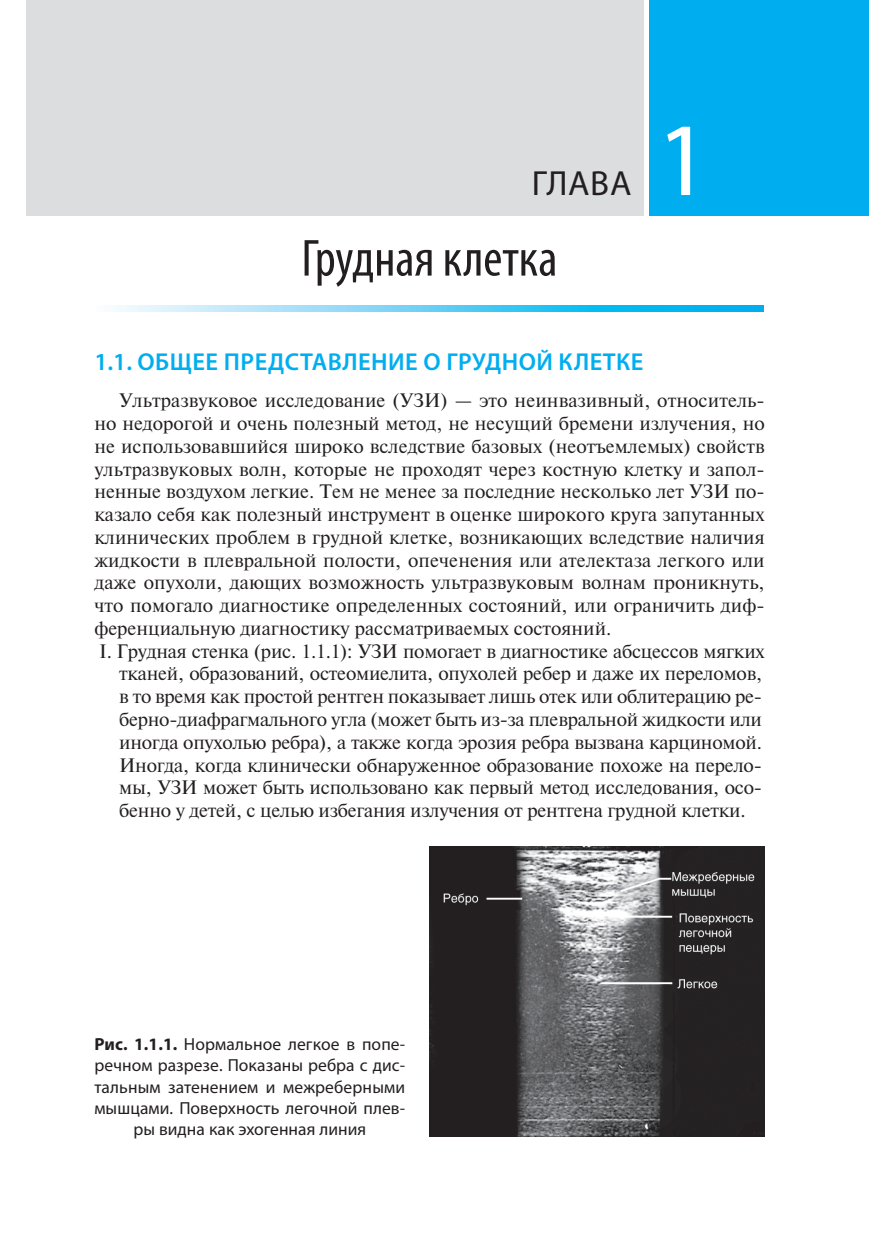
<style>
.page{position:relative;width:869px;height:1241px;background:#fff}
.page>*{position:absolute;margin:0;border:0;box-sizing:border-box;transform-origin:0 0}
.t1{font:105px "Myriad Pro";color:#fff}
.t2{font:condensed 52.5px "Myriad Pro";color:#231f20}
.t3{font:35px "Myriad Pro";letter-spacing:.02em;color:#231f20}
.t4{font:600 24.5px "Myriad Pro";letter-spacing:.02em;color:#00aeef}
.t5{font:19.43px "Newton";color:#231f20}
.t6{font:17.5px/21px "Myriad Pro";letter-spacing:.005em;color:#231f20;text-align:center}
.s1{font-weight:700}
</style>
<div class="page">
<svg style="left:114px;top:306px;width:649px;height:5px"></svg>
<div style="left:26px;top:0;width:618px;height:216px;background:#dcdddf"></div>
<div style="left:649px;top:0;width:219px;height:216px;background:#00aeef"></div>
<img style="left:429px;top:846px;width:335px;height:290px">
<h3 class="t3" style="left:531px;top:162px;width:101px">ГЛАВА</h3>
<h2 class="t2" style="left:301px;top:227px;width:257px">Грудная клетка</h2>
<h1 class="t1" style="left:656px;top:97px;width:55px">1</h1>
<p class="t4" style="left:94px;top:347px;width:550px">1.1. ОБЩЕЕ ПРЕДСТАВЛЕНИЕ О ГРУДНОЙ КЛЕТКЕ</p>
<p class="t5" style="left:119px;top:393px;width:646px">Ультразвуковое исследование (УЗИ) — это неинвазивный, относитель-</p>
<p class="t5" style="left:94px;top:416px;width:671px">но недорогой и очень полезный метод, не несущий бремени излучения, но</p>
<p class="t5" style="left:94px;top:439px;width:671px">не использовавшийся широко вследствие базовых (неотъемлемых) свойств</p>
<p class="t5" style="left:94px;top:461px;width:671px">ультразвуковых волн, которые не проходят через костную клетку и запол-</p>
<p class="t5" style="left:94px;top:484px;width:671px">ненные воздухом легкие. Тем не менее за последние несколько лет УЗИ по-</p>
<p class="t5" style="left:94px;top:507px;width:671px">казало себя как полезный инструмент в оценке широкого круга запутанных</p>
<p class="t5" style="left:94px;top:530px;width:671px">клинических проблем в грудной клетке, возникающих вследствие наличия</p>
<p class="t5" style="left:94px;top:552px;width:671px">жидкости в плевральной полости, опеченения или ателектаза легкого или</p>
<p class="t5" style="left:94px;top:575px;width:671px">даже опухоли, дающих возможность ультразвуковым волнам проникнуть,</p>
<p class="t5" style="left:94px;top:598px;width:671px">что помогало диагностике определенных состояний, или ограничить диф-</p>
<p class="t5" style="left:94px;top:621px;width:518px">ференциальную диагностику рассматриваемых состояний.</p>
<p class="t5" style="left:99px;top:643px;width:666px">I. Грудная стенка (рис. 1.1.1): УЗИ помогает в диагностике абсцессов мягких</p>
<p class="t5" style="left:119px;top:666px;width:644px">тканей, образований, остеомиелита, опухолей ребер и даже их переломов,</p>
<p class="t5" style="left:119px;top:689px;width:644px">в то время как простой рентген показывает лишь отек или облитерацию ре-</p>
<p class="t5" style="left:119px;top:712px;width:644px">берно-диафрагмального угла (может быть из-за плевральной жидкости или</p>
<p class="t5" style="left:119px;top:734px;width:644px">иногда опухолью ребра), а также когда эрозия ребра вызвана карциномой.</p>
<p class="t5" style="left:119px;top:757px;width:644px">Иногда, когда клинически обнаруженное образование похоже на перело-</p>
<p class="t5" style="left:119px;top:780px;width:644px">мы, УЗИ может быть использовано как первый метод исследования, осо-</p>
<p class="t5" style="left:119px;top:803px;width:627px">бенно у детей, с целью избегания излучения от рентгена грудной клетки.</p>
<p class="t6" style="left:94px;top:1033px;width:312px"><span class="s1">Рис. 1.1.1.</span> Нормальное легкое в попе&shy;речном разрезе. Показаны ребра с дис&shy;тальным затенением и межреберными мышцами. Поверхность легочной плев&shy;ры видна как эхогенная линия</p>
</div>
